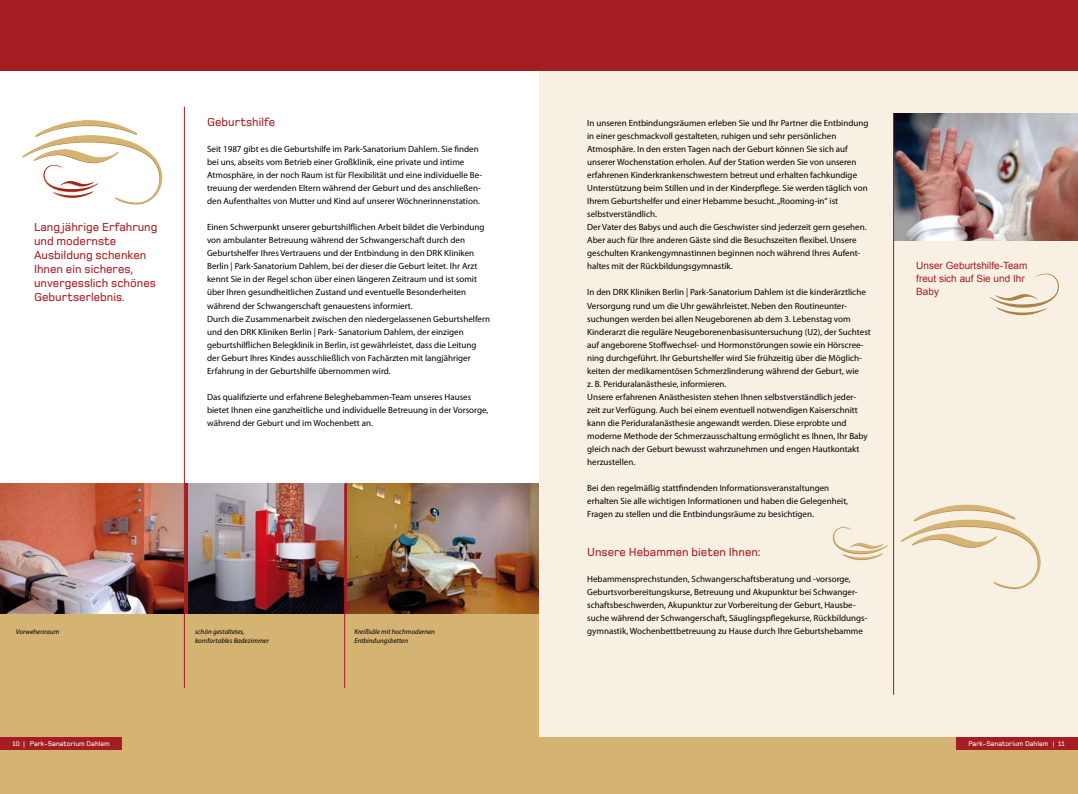
<style>
.page{position:relative;width:1078px;height:794px;background:#fff}
.page>*{position:absolute;margin:0;border:0;box-sizing:border-box;transform-origin:0 0}
.t1{font:500 12px/14px "Foundry Monoline";color:#a41d22}
.t2{font:10px/13px "Arial";color:#a41d22}
.t3{font:9px/13px "Myriad Pro";color:#000}
.t4{font:italic 7px/9px "Myriad Pro";color:#000}
.t5{font:500 7px "Foundry Monoline";color:#fff}
</style>
<div class="page">
<div style="left:0;top:607px;width:539px;height:187px;background:#d5b373"></div>
<div style="left:539px;top:55px;width:538px;height:708px;background:#f7f0e3"></div>
<img style="left:893px;top:113px;width:184px;height:128px">
<hr style="left:892px;top:113px;width:1px;height:581px;background:#a41d22">
<img style="left:347px;top:484px;width:192px;height:130px">
<img style="left:188px;top:484px;width:156px;height:130px">
<img style="left:0;top:484px;width:184px;height:130px">
<hr style="left:184px;top:107px;width:1px;height:581px;background:#a41d22">
<hr style="left:344px;top:484px;width:1px;height:204px;background:#a41d22">
<svg style="left:22px;top:120px;width:140px;height:84px"></svg>
<svg style="left:989px;top:274px;width:69px;height:42px"></svg>
<svg style="left:900px;top:504px;width:140px;height:85px"></svg>
<svg style="left:832px;top:527px;width:55px;height:33px"></svg>
<div style="left:0;top:0;width:539px;height:71px;background:#a41d22"></div>
<div style="left:0;top:737px;width:122px;height:13px;background:#a41d22"></div>
<div style="left:539px;top:737px;width:538px;height:57px;background:#d5b373"></div>
<div style="left:539px;top:0;width:538px;height:71px;background:#a41d22"></div>
<div style="left:955px;top:737px;width:122px;height:13px;background:#a41d22"></div>
<h1 class="t1" style="left:34px;top:219px;width:125px">Lang jährige Erfahrung und modernste<br>Ausbildung schenken<br>Ihnen ein sicheres, unvergesslich schönes<br>Geburtserlebnis.</h1>
<h1 class="t1" style="left:207px;top:115px;width:70px">Geburtshilfe</h1>
<p class="t3" style="left:207px;top:143px;width:276px">Seit 1987 gibt es die Geburtshilfe im Park-Sanatorium Dahlem. Sie finden bei uns, abseits vom Betrieb einer Großklinik, eine private und intime Atmosphäre, in der noch Raum ist für Flexibilität und eine individuelle Be&shy;treuung der werdenden Eltern während der Geburt und des anschließen&shy;den Aufenthaltes von Mutter und Kind auf unserer Wöchnerinnenstation.</p>
<p class="t3" style="left:207px;top:221px;width:284px">Einen Schwerpunkt unserer geburtshilflichen Arbeit bildet die Verbindung von ambulanter Betreuung während der Schwangerschaft durch den Geburtshelfer Ihres Vertrauens und der Entbindung in den DRK Kliniken Berlin | Park-Sanatorium Dahlem, bei der dieser die Geburt leitet. Ihr Arzt kennt Sie in der Regel schon über einen längeren Zeitraum und ist somit über Ihren gesundheitlichen Zustand und eventuelle Besonderheiten während der Schwangerschaft genauestens informiert.<br>Durch die Zusammenarbeit zwischen den niedergelassenen Geburtshelfern und den DRK Kliniken Berlin | Park- Sanatorium Dahlem, der einzigen geburtshilflichen Belegklinik in Berlin, ist gewährleistet, dass die Leitung der Geburt Ihres Kindes ausschließlich von Fachärzten mit langjähriger Erfahrung in der Geburtshilfe übernommen wird.</p>
<p class="t3" style="left:207px;top:390px;width:283px">Das qualifizierte und erfahrene Beleghebammen-Team unseres Hauses bietet Ihnen eine ganzheitliche und individuelle Betreuung in der Vorsorge, während der Geburt und im Wochenbett an.</p>
<p class="t4" style="left:16px;top:626px;width:45px">Vorwehenraum</p>
<p class="t4" style="left:195px;top:626px;width:75px">schön gestaltetes, komfortables Badezimmer</p>
<p class="t4" style="left:354px;top:626px;width:82px">Kreißsäle mit hochmodernen<br>Entbindungsbetten</p>
<p class="t3" style="left:587px;top:117px;width:283px">In unseren Entbindungsräumen erleben Sie und Ihr Partner die Entbindung in einer geschmackvoll gestalteten, ruhigen und sehr persönlichen Atmosphäre. In den ersten Tagen nach der Geburt können Sie sich auf unserer Wochenstation erholen. Auf der Station werden Sie von unseren erfahrenen Kinderkrankenschwestern betreut und erhalten fachkundige Unterstützung beim Stillen und in der Kinderpflege. Sie werden täglich von Ihrem Geburtshelfer und einer Hebamme besucht. „Rooming-in“ ist selbstverständlich.<br>Der Vater des Babys und auch die Geschwister sind jederzeit gern gesehen.<br>Aber auch für Ihre anderen Gäste sind die Besuchszeiten flexibel. Unsere geschulten Krankengymnastinnen beginnen noch während Ihres Aufent&shy;haltes mit der Rückbildungsgymnastik.</p>
<p class="t3" style="left:587px;top:286px;width:285px">In den DRK Kliniken Berlin | Park-Sanatorium Dahlem ist die kinderärztliche Versorgung rund um die Uhr gewährleistet. Neben den Routineunter&shy;suchungen werden bei allen Neugeborenen ab dem 3. Lebenstag vom Kinderarzt die reguläre Neugeborenenbasisuntersuchung (U2), der Suchtest auf angeborene Stoffwechsel- und Hormonstörungen sowie ein Hörscree&shy;ning durchgeführt. Ihr Geburtshelfer wird Sie frühzeitig über die Möglich&shy;keiten der medikamentösen Schmerzlinderung während der Geburt, wie<br>z. B. Periduralanästhesie, informieren.<br>Unsere erfahrenen Anästhesisten stehen Ihnen selbstverständlich jeder&shy;zeit zur Verfügung. Auch bei einem eventuell notwendigen Kaiserschnitt kann die Periduralanästhesie angewandt werden. Diese erprobte und moderne Methode der Schmerzausschaltung ermöglicht es Ihnen, Ihr Baby gleich nach der Geburt bewusst wahrzunehmen und engen Hautkontakt herzustellen.</p>
<p class="t3" style="left:587px;top:481px;width:262px">Bei den regelmäßig stattfindenden Informationsveranstaltungen erhalten Sie alle wichtigen Informationen und haben die Gelegenheit,<br>Fragen zu stellen und die Entbindungsräume zu besichtigen.</p>
<h1 class="t1" style="left:587px;top:544px;width:175px">Unsere Hebammen bieten Ihnen:</h1>
<p class="t3" style="left:587px;top:572px;width:282px">Hebammensprechstunden, Schwangerschaftsberatung und -vorsorge, Geburtsvorbereitungskurse, Betreuung und Akupunktur bei Schwanger&shy;schaftsbeschwerden, Akupunktur zur Vorbereitung der Geburt, Hausbe&shy;suche während der Schwangerschaft, Säuglingspflegekurse, Rückbildungs&shy;gymnastik, Wochenbettbetreuung zu Hause durch Ihre Geburtshebamme</p>
<p class="t2" style="left:916px;top:259px;width:113px">Unser Geburtshilfe-Team freut sich auf Sie und Ihr<br>Baby</p>
<p class="t5" style="left:12px;top:740px;width:99px">10 | Park-Sanatorium Dahlem</p>
<p class="t5" style="left:968px;top:740px;width:94px">Park-Sanatorium Dahlem | 11</p>
</div>
